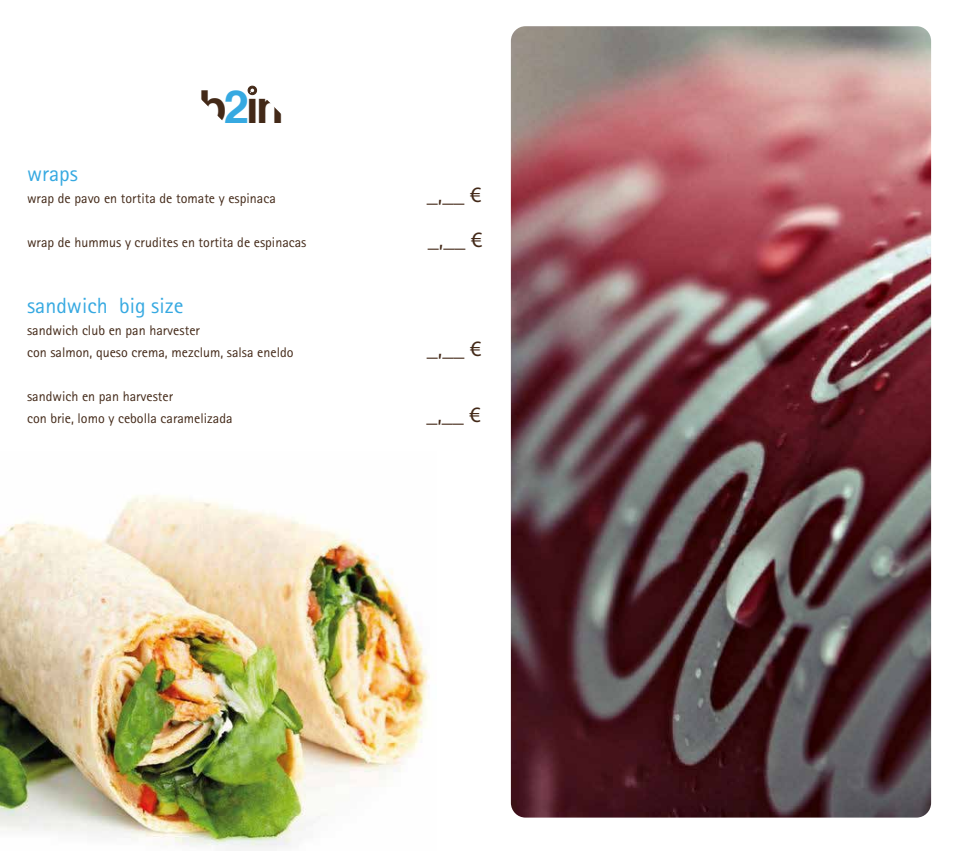
<style>
.page{position:relative;width:964px;height:851px;background:#fff}
.page>*{position:absolute;margin:0;border:0;box-sizing:border-box;transform-origin:0 0}
.t1{font:700 45.4px "Helvetica";color:#432918}
.t2{font:22px "Rotis Sans Serif";color:#36a9e1}
.t3{font:22px/45px "Rotis Sans Serif";color:#432918}
.t4{font:14px/22px "Rotis Sans Serif";color:#432918}
.s1{color:#36a9e1}
.s2{font-family:"Myriad"}
</style>
<div class="page">
<img style="left:0;top:495px;width:430px;height:353px">
<img style="left:511px;top:26px;width:420px;height:791px">
<div style="left:248px;top:86px;width:9px;height:9px;border:1px solid #442a19;border-radius:50%"></div>
<svg style="left:250px;top:88px;width:5px;height:5px"></svg>
<h1 class="t1" style="left:199px;top:70px;width:87px">b<span class="s1">2</span>in</h1>
<h2 class="t2" style="left:27px;top:160px;width:52px">wraps</h2>
<p class="t4" style="left:27px;top:187px;width:250px">wrap de pavo en tortita de tomate y espinaca</p>
<p class="t4" style="left:27px;top:231px;width:281px">wrap de hummus y crudites en tortita de espinacas</p>
<h2 class="t2" style="left:27px;top:292px;width:158px">sandwich big size</h2>
<p class="t4" style="left:27px;top:319px;width:268px">sandwich club en pan harvester<br>con salmon, queso crema, mezclum, salsa eneldo</p>
<p class="t4" style="left:27px;top:385px;width:207px">sandwich en pan harvester<br>con brie, lomo y cebolla caramelizada</p>
<h2 class="t3" style="left:427px;top:172px;width:57px">_,__ <span class="s2">€ </span>_,__ <span class="s2">€</span></h2>
<h2 class="t3" style="left:427px;top:326px;width:56px">_,__ <span class="s2">€</span></h2>
<h2 class="t3" style="left:426px;top:392px;width:56px">_,__ <span class="s2">€</span></h2>
</div>
